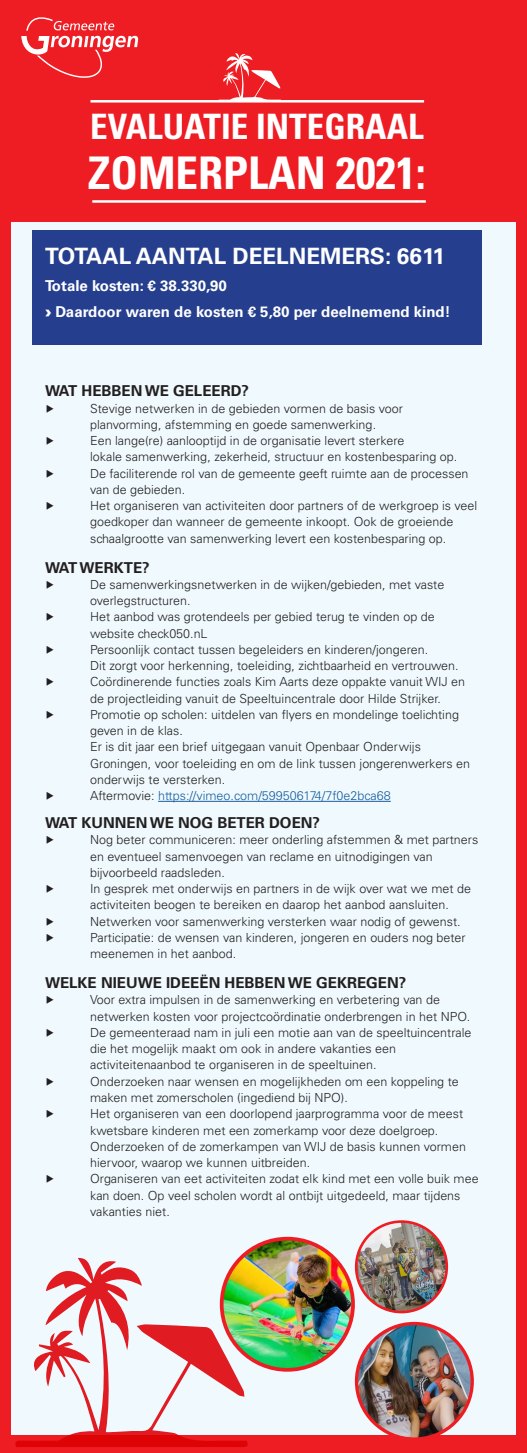
<style>
.page{position:relative;width:527px;height:1453px;background:#fff}
.page>*{position:absolute;margin:0;border:0;box-sizing:border-box;transform-origin:0 0}
.t1{font:700 condensed 45px "Univers";color:#fff}
.t2{font:700 condensed 35px "Univers";color:#fff}
.t3{font:700 22.5px "Univers";color:#fff}
.t4{font:700 15px "Univers";color:#231f20}
.t5{font:700 15px "Univers";color:#fff}
.t6{font:300 12.5px/16.2px "Univers";color:#231f20}
.t7{font:300 12.5px "Univers";color:#175d9e}
.s1{font-family:"Mont Heavy DEMO";font-weight:400}
.s2{color:#231f20}
</style>
<div class="page">
<div style="left:0;top:181px;width:526px;height:1272px;background:#f0fafe"></div>
<div style="left:0;top:0;width:526px;height:221px;background:#ee1d23"></div>
<div style="left:32px;top:230px;width:449px;height:115px;background:#253f8e"></div>
<hr style="left:158px;top:801px;width:232px;height:1px;background:#175d9e">
<svg style="left:218px;top:53px;width:63px;height:47px"></svg>
<hr style="left:90px;top:100px;width:333px;height:3px;background:#fff">
<hr style="left:92px;top:200px;width:333px;height:3px;background:#fff">
<div style="left:0;top:177px;width:11px;height:1276px;background:#ee1d23"></div>
<div style="left:515px;top:188px;width:11px;height:1265px;background:#ee1d23"></div>
<div style="left:0;top:1435px;width:526px;height:18px;background:#ee1d23"></div>
<svg style="left:21px;top:17px;width:117px;height:61px"></svg>
<svg style="left:15px;top:1258px;width:234px;height:189px"></svg>
<svg style="left:155px;top:1330px;width:72px;height:53px"></svg>
<img style="left:221px;top:1238px;width:131px;height:132px;border-radius:66px">
<div style="left:219px;top:1237px;width:135px;height:134px;border:4px solid #ee1d23;border-radius:50%"></div>
<img style="left:356px;top:1323px;width:115px;height:116px;border-radius:58px">
<div style="left:354px;top:1322px;width:119px;height:118px;border:3px solid #ee1d23;border-radius:50%"></div>
<img style="left:356px;top:1221px;width:90px;height:91px;border-radius:45px">
<div style="left:354px;top:1220px;width:93px;height:93px;border:3px solid #ee1d23;border-radius:50%"></div>
<p class="t2" style="left:90px;top:105px;width:334px">EVALUATIE INTEGRAAL</p>
<p class="t1" style="left:88px;top:145px;width:339px">ZOMERPLAN 2021:</p>
<p class="t3" style="left:45px;top:243px;width:401px">TOTAAL AANTAL DEELNEMERS: 6611</p>
<p class="t5" style="left:45px;top:276px;width:183px">Totale kosten: € 38.330,90</p>
<p class="t5" style="left:45px;top:303px;width:406px"><span class="s1">›</span> Daardoor waren de kosten € 5,80 per deelnemend kind!</p>
<p class="t4" style="left:45px;top:382px;width:205px">WAT HEBBEN WE GELEERD?</p>
<p class="t6" style="left:90px;top:400px;width:314px">Stevige netwerken in de gebieden vormen de basis voor planvorming, afstemming en goede samenwerking.</p>
<p class="t6" style="left:90px;top:432px;width:368px">Een lange(re) aanlooptijd in de organisatie levert sterkere<br>lokale samenwerking, zekerheid, structuur en kostenbesparing op.</p>
<p class="t6" style="left:90px;top:465px;width:379px">De faciliterende rol van de gemeente geeft ruimte aan de processen van de gebieden.</p>
<p class="t6" style="left:90px;top:497px;width:388px">Het organiseren van activiteiten door partners of de werkgroep is veel goedkoper dan wanneer de gemeente inkoopt. Ook de groeiende schaalgrootte van samenwerking levert een kostenbesparing op.</p>
<p class="t4" style="left:45px;top:558px;width:106px">WAT WERKTE?</p>
<p class="t6" style="left:90px;top:576px;width:355px">De samenwerkingsnetwerken in de wijken/gebieden, met vaste overlegstructuren.</p>
<p class="t6" style="left:90px;top:609px;width:346px">Het aanbod was grotendeels per gebied terug te vinden op de website check050.nL</p>
<p class="t6" style="left:90px;top:641px;width:369px">Persoonlijk contact tussen begeleiders en kinderen/jongeren.<br>Dit zorgt voor herkenning, toeleiding, zichtbaarheid en vertrouwen.</p>
<p class="t6" style="left:90px;top:674px;width:376px">Coördinerende functies zoals Kim Aarts deze oppakte vanuit WIJ en de projectleiding vanuit de Speeltuincentrale door Hilde Strijker.</p>
<p class="t6" style="left:90px;top:706px;width:381px">Promotie op scholen: uitdelen van flyers en mondelinge toelichting geven in de klas.<br>Er is dit jaar een brief uitgegaan vanuit Openbaar Onderwijs Groningen, voor toeleiding en om de link tussen jongerenwerkers en onderwijs te versterken.</p>
<p class="t7" style="left:90px;top:788px;width:302px"><span class="s2">Aftermovie:</span> https://vimeo.com/599506174/7f0e2bca68</p>
<p class="t4" style="left:45px;top:814px;width:276px">WAT KUNNEN WE NOG BETER DOEN?</p>
<p class="t6" style="left:90px;top:832px;width:389px">Nog beter communiceren: meer onderling afstemmen &amp; met partners en eventueel samenvoegen van reclame en uitnodigingen van bijvoorbeeld raadsleden.</p>
<p class="t6" style="left:90px;top:881px;width:382px">In gesprek met onderwijs en partners in de wijk over wat we met de activiteiten beogen te bereiken en daarop het aanbod aansluiten.</p>
<p class="t6" style="left:90px;top:913px;width:372px">Netwerken voor samenwerking versterken waar nodig of gewenst.</p>
<p class="t6" style="left:90px;top:929px;width:376px">Participatie: de wensen van kinderen, jongeren en ouders nog beter meenemen in het aanbod.</p>
<p class="t4" style="left:45px;top:974px;width:362px">WELKE NIEUWE IDEEËN HEBBEN WE GEKREGEN?</p>
<p class="t6" style="left:90px;top:992px;width:381px">Voor extra impulsen in de samenwerking en verbetering van de netwerken kosten voor projectcoördinatie onderbrengen in het NPO.</p>
<p class="t6" style="left:90px;top:1024px;width:382px">De gemeenteraad nam in juli een motie aan van de speeltuincentrale die het mogelijk maakt om ook in andere vakanties een activiteitenaanbod te organiseren in de speeltuinen.</p>
<p class="t6" style="left:90px;top:1073px;width:370px">Onderzoeken naar wensen en mogelijkheden om een koppeling te maken met zomerscholen (ingediend bij NPO).</p>
<p class="t6" style="left:90px;top:1106px;width:377px">Het organiseren van een doorlopend jaarprogramma voor de meest kwetsbare kinderen met een zomerkamp voor deze doelgroep.<br>Onderzoeken of de zomerkampen van WIJ de basis kunnen vormen hiervoor, waarop we kunnen uitbreiden.</p>
<p class="t6" style="left:90px;top:1171px;width:389px">Organiseren van eet activiteiten zodat elk kind met een volle buik mee kan doen. Op veel scholen wordt al ontbijt uitgedeeld, maar tijdens vakanties niet.</p>
</div>
